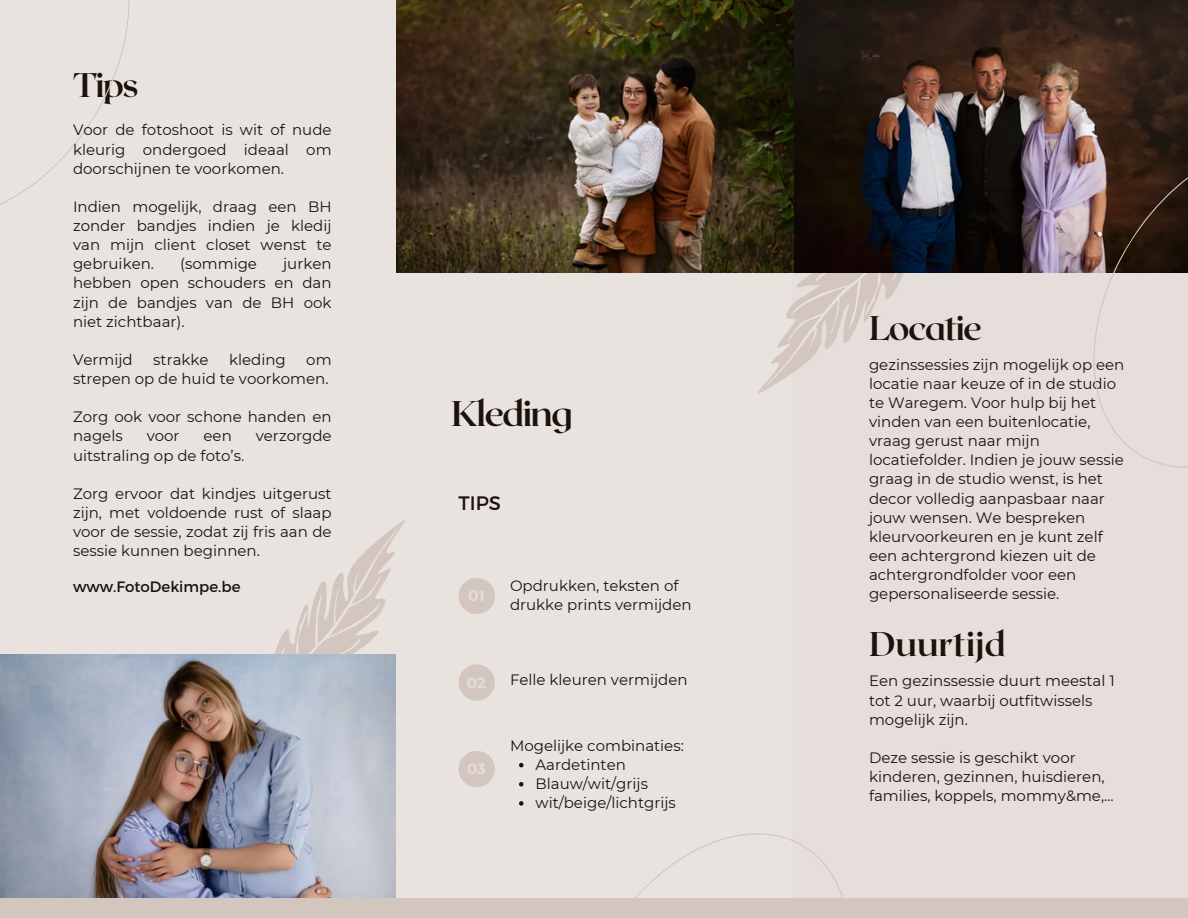
<style>
.page{position:relative;width:1188px;height:918px;background:#e9e3df}
.page>*{position:absolute;margin:0;border:0;box-sizing:border-box;transform-origin:0 0}
.t1{font:700 35.55px "Roxborough CF";letter-spacing:-.05em;color:#1c120c}
.t2{font:700 34.2px "Roxborough CF";color:#1c120c}
.t3{font:700 34.05px "Roxborough CF";letter-spacing:-.05em;color:#1c120c}
.t4{font:19.5px "Montserrat";color:#1c120c}
.t5{font:15px/19.2px "Montserrat";color:#1c120c}
.t6{font:700 15px "Montserrat";color:#e4dcd6}
</style>
<div class="page">
<div style="left:793px;top:269px;width:395px;height:649px;background:#e5deda"></div>
<svg style="left:736px;top:272px;width:243px;height:120px"></svg>
<img style="left:396px;top:0;width:792px;height:272px">
<svg style="left:188px;top:522px;width:216px;height:133px"></svg>
<img style="left:0;top:655px;width:396px;height:244px">
<div style="left:459px;top:578px;width:36px;height:36px;background:#d3c6be;border-radius:50%"></div>
<div style="left:459px;top:664px;width:36px;height:37px;background:#d3c6be;border-radius:50%"></div>
<div style="left:459px;top:751px;width:36px;height:36px;background:#d3c6be;border-radius:50%"></div>
<div style="left:0;top:899px;width:1188px;height:19px;background:#d3c6be"></div>
<svg style="left:519px;top:763px;width:5px;height:4px"></svg>
<svg style="left:519px;top:782px;width:5px;height:5px"></svg>
<svg style="left:519px;top:801px;width:5px;height:5px"></svg>
<svg style="left:0;top:0;width:130px;height:205px"></svg>
<svg style="left:1078px;top:121px;width:110px;height:347px"></svg>
<svg style="left:557px;top:833px;width:308px;height:66px"></svg>
<p class="t3" style="left:73px;top:63px;width:67px">Tips</p>
<p class="t5" style="left:73px;top:120px;width:260px;text-align:justify">Voor de fotoshoot is wit of nude kleurig ondergoed ideaal om doorschijnen te voorkomen.</p>
<p class="t5" style="left:73px;top:197px;width:260px;text-align:justify">Indien mogelijk, draag een BH zonder bandjes indien je kledij van mijn client closet wenst te gebruiken.</p>
<p class="t5" style="left:73px;top:254px;width:260px;text-align:justify;text-indent:210px">jurken hebben open schouders en dan zijn de bandjes van de BH ook niet zichtbaar).</p>
<p class="t5" style="left:73px;top:350px;width:61px">Vermijd</p>
<p class="t5" style="left:153px;top:350px;width:57px">strakke</p>
<p class="t5" style="left:229px;top:350px;width:58px">kleding</p>
<p class="t5" style="left:180px;top:254px;width:78px">(sommige</p>
<p class="t5" style="left:73px;top:350px;width:260px;text-align:right">om<br>strepen op de huid te voorkomen.</p>
<p class="t5" style="left:73px;top:407px;width:260px">Zorg ook voor schone handen en nagels</p>
<p class="t5" style="left:147px;top:426px;width:34px">voor</p>
<p class="t5" style="left:204px;top:426px;width:30px">een</p>
<p class="t5" style="left:256px;top:426px;width:77px">verzorgde</p>
<p class="t5" style="left:73px;top:446px;width:173px">uitstraling op de foto’s.</p>
<p class="t5" style="left:73px;top:484px;width:260px;text-align:justify">Zorg ervoor dat kindjes uitgerust zijn, met voldoende rust of slaap voor de sessie, zodat zij fris aan de sessie kunnen beginnen.</p>
<p class="t5" style="left:73px;top:576px;width:169px">www.FotoDekimpe.be</p>
<p class="t1" style="left:451px;top:391px;width:123px">Kleding</p>
<p class="t4" style="left:459px;top:490px;width:44px">TIPS</p>
<p class="t6" style="left:468px;top:586px;width:18px">01</p>
<p class="t6" style="left:467px;top:673px;width:21px">02</p>
<p class="t6" style="left:467px;top:759px;width:20px">03</p>
<p class="t5" style="left:510px;top:576px;width:183px">Opdrukken, teksten of drukke prints vermijden</p>
<p class="t5" style="left:510px;top:670px;width:179px">Felle kleuren vermijden</p>
<p class="t5" style="left:510px;top:736px;width:175px">Mogelijke combinaties:</p>
<p class="t5" style="left:536px;top:755px;width:92px">Aardetinten</p>
<p class="t5" style="left:536px;top:774px;width:114px">Blauw/wit/grijs</p>
<p class="t5" style="left:536px;top:793px;width:142px">wit/beige/lichtgrijs</p>
<p class="t3" style="left:869px;top:306px;width:114px">Locatie</p>
<p class="t5" style="left:869px;top:355px;width:257px">gezinssessies zijn mogelijk op een locatie naar keuze of in de studio te Waregem. Voor hulp bij het vinden van een buitenlocatie, vraag gerust naar mijn locatiefolder. Indien je jouw sessie graag in de studio wenst, is het decor volledig aanpasbaar naar jouw wensen. We bespreken kleurvoorkeuren en je kunt zelf een achtergrond kiezen uit de achtergrondfolder voor een gepersonaliseerde sessie.</p>
<p class="t2" style="left:869px;top:622px;width:138px">Duurtijd</p>
<p class="t5" style="left:869px;top:671px;width:247px">Een gezinssessie duurt meestal 1 tot 2 uur, waarbij outfitwissels mogelijk zijn.</p>
<p class="t5" style="left:869px;top:748px;width:246px">Deze sessie is geschikt voor kinderen, gezinnen, huisdieren, families, koppels, mommy&amp;me,...</p>
</div>
